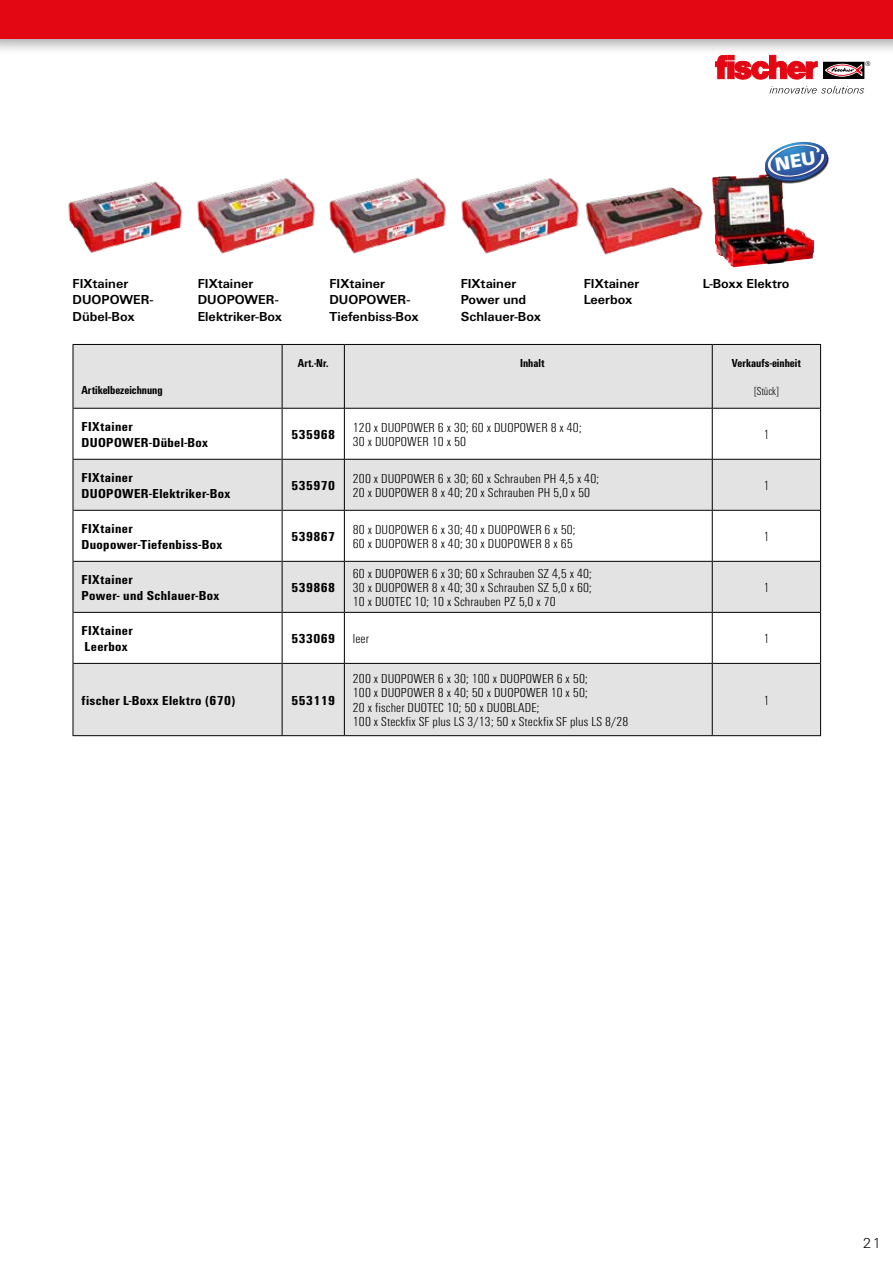
<style>
.page{position:relative;width:893px;height:1263px;background:#fff}
.page>*{position:absolute;margin:0;border:0;box-sizing:border-box;transform-origin:0 0}
.t1{font:300 15px "Fi We";color:#000}
.t2{font:300 condensed 13.5px/14.4px "Fi We";letter-spacing:.01em;color:#000;scale:1.1 1}
.t3{font:700 condensed 13.5px/16.2px "Fi We";letter-spacing:.025em;color:#000;scale:1.1 1}
.t4{font:700 13.5px/16.2px "Fi We";color:#000}
.t5{font:300 condensed 13.5px "Fi We";letter-spacing:.01em;color:#000}
.t6{font:700 condensed 12px "Fi We";color:#000}
.t7{font:300 condensed 12px "Fi We";color:#000}
</style>
<div class="page">
<svg style="left:825px;top:76px;width:37px;height:1px"></svg>
<div style="left:823px;top:62px;width:41px;height:17px;border:1px solid #000"></div>
<svg style="left:715px;top:57px;width:102px;height:23px"></svg>
<svg style="left:825px;top:61px;width:45px;height:15px"></svg>
<svg style="left:769px;top:86px;width:95px;height:8px"></svg>
<div style="left:0;top:0;width:893px;height:57px;background:#000;opacity:.4"></div>
<div style="left:0;top:0;width:893px;height:38px;background:#e30613"></div>
<svg style="left:74px;top:241px;width:747px;height:103px"></svg>
<div style="left:74px;top:345px;width:746px;height:63px;background:#e3e3e3"></div>
<svg style="left:74px;top:409px;width:746px;height:50px"></svg>
<div style="left:74px;top:460px;width:746px;height:275px;background:#e3e3e3"></div>
<svg style="left:74px;top:511px;width:746px;height:152px"></svg>
<hr style="left:73px;top:408px;width:209px;height:1px;background:#000">
<hr style="left:282px;top:408px;width:62px;height:1px;background:#000">
<hr style="left:345px;top:408px;width:367px;height:1px;background:#000">
<hr style="left:713px;top:408px;width:107px;height:1px;background:#000">
<hr style="left:73px;top:459px;width:209px;height:1px;background:#000">
<hr style="left:282px;top:459px;width:62px;height:1px;background:#000">
<hr style="left:345px;top:459px;width:367px;height:1px;background:#000">
<hr style="left:713px;top:459px;width:107px;height:1px;background:#000">
<hr style="left:73px;top:510px;width:209px;height:1px;background:#000">
<hr style="left:282px;top:510px;width:62px;height:1px;background:#000">
<hr style="left:345px;top:510px;width:367px;height:1px;background:#000">
<hr style="left:713px;top:510px;width:107px;height:1px;background:#000">
<hr style="left:73px;top:561px;width:209px;height:1px;background:#000">
<hr style="left:282px;top:561px;width:62px;height:1px;background:#000">
<hr style="left:345px;top:561px;width:367px;height:1px;background:#000">
<hr style="left:713px;top:561px;width:107px;height:1px;background:#000">
<hr style="left:73px;top:612px;width:209px;height:1px;background:#000">
<hr style="left:282px;top:612px;width:62px;height:1px;background:#000">
<hr style="left:345px;top:612px;width:367px;height:1px;background:#000">
<hr style="left:713px;top:612px;width:107px;height:1px;background:#000">
<hr style="left:73px;top:663px;width:209px;height:1px;background:#000">
<hr style="left:282px;top:663px;width:62px;height:1px;background:#000">
<hr style="left:345px;top:663px;width:367px;height:1px;background:#000">
<hr style="left:713px;top:663px;width:107px;height:1px;background:#000">
<hr style="left:73px;top:735px;width:209px;height:1px;background:#000">
<hr style="left:282px;top:735px;width:62px;height:1px;background:#000">
<hr style="left:344px;top:735px;width:368px;height:1px;background:#000">
<hr style="left:712px;top:735px;width:109px;height:1px;background:#000">
<hr style="left:73px;top:408px;width:1px;height:51px;background:#000">
<hr style="left:282px;top:408px;width:1px;height:51px;background:#000">
<hr style="left:344px;top:408px;width:1px;height:51px;background:#000">
<hr style="left:712px;top:408px;width:1px;height:51px;background:#000">
<hr style="left:820px;top:408px;width:1px;height:51px;background:#000">
<hr style="left:73px;top:459px;width:1px;height:51px;background:#000">
<hr style="left:282px;top:459px;width:1px;height:51px;background:#000">
<hr style="left:344px;top:459px;width:1px;height:51px;background:#000">
<hr style="left:712px;top:459px;width:1px;height:51px;background:#000">
<hr style="left:820px;top:459px;width:1px;height:51px;background:#000">
<hr style="left:73px;top:510px;width:1px;height:51px;background:#000">
<hr style="left:282px;top:510px;width:1px;height:51px;background:#000">
<hr style="left:344px;top:510px;width:1px;height:51px;background:#000">
<hr style="left:712px;top:510px;width:1px;height:51px;background:#000">
<hr style="left:820px;top:510px;width:1px;height:51px;background:#000">
<hr style="left:73px;top:561px;width:1px;height:51px;background:#000">
<hr style="left:282px;top:561px;width:1px;height:51px;background:#000">
<hr style="left:344px;top:561px;width:1px;height:51px;background:#000">
<hr style="left:712px;top:561px;width:1px;height:51px;background:#000">
<hr style="left:820px;top:561px;width:1px;height:51px;background:#000">
<hr style="left:73px;top:612px;width:1px;height:51px;background:#000">
<hr style="left:282px;top:612px;width:1px;height:51px;background:#000">
<hr style="left:344px;top:612px;width:1px;height:51px;background:#000">
<hr style="left:712px;top:612px;width:1px;height:51px;background:#000">
<hr style="left:820px;top:612px;width:1px;height:51px;background:#000">
<hr style="left:73px;top:663px;width:1px;height:72px;background:#000">
<hr style="left:282px;top:663px;width:1px;height:72px;background:#000">
<hr style="left:344px;top:663px;width:1px;height:72px;background:#000">
<hr style="left:712px;top:663px;width:1px;height:72px;background:#000">
<hr style="left:820px;top:663px;width:1px;height:72px;background:#000">
<hr style="left:73px;top:344px;width:209px;height:1px;background:#000">
<hr style="left:73px;top:345px;width:1px;height:63px;background:#000">
<hr style="left:282px;top:344px;width:62px;height:1px;background:#000">
<hr style="left:344px;top:344px;width:368px;height:1px;background:#000">
<hr style="left:712px;top:344px;width:109px;height:1px;background:#000">
<hr style="left:282px;top:345px;width:1px;height:63px;background:#000">
<hr style="left:344px;top:345px;width:1px;height:63px;background:#000">
<hr style="left:712px;top:345px;width:1px;height:63px;background:#000">
<hr style="left:820px;top:345px;width:1px;height:63px;background:#000">
<img style="left:68px;top:181px;width:119px;height:86px">
<img style="left:712px;top:174px;width:102px;height:93px">
<img style="left:583px;top:187px;width:123px;height:78px">
<img style="left:195px;top:178px;width:124px;height:89px">
<img style="left:327px;top:178px;width:123px;height:89px">
<img style="left:459px;top:178px;width:124px;height:89px">
<svg style="left:763px;top:141px;width:66px;height:43px"></svg>
<p class="t4" style="left:73px;top:276px;width:82px">FIXtainer<br>DUOPOWER-<br>Dübel-Box</p>
<p class="t4" style="left:584px;top:276px;width:57px">FIXtainer</p>
<p class="t4" style="left:703px;top:276px;width:88px">L-Boxx Elektro</p>
<p class="t4" style="left:198px;top:276px;width:86px">FIXtainer<br>DUOPOWER-<br>Elektriker-Box</p>
<p class="t4" style="left:329px;top:276px;width:91px">FIXtainer<br>DUOPOWER-<br>Tiefenbiss-Box</p>
<p class="t4" style="left:461px;top:276px;width:82px">FIXtainer<br>Power und<br>Schlauer-Box</p>
<p class="t4" style="left:584px;top:292px;width:50px">Leerbox</p>
<p class="t6" style="left:81px;top:383px;width:83px">Artikelbezeichnung</p>
<p class="t6" style="left:298px;top:356px;width:32px">Art.-Nr.</p>
<p class="t6" style="left:520px;top:356px;width:26px">Inhalt</p>
<p class="t6" style="left:732px;top:356px;width:70px">Verkaufs-einheit</p>
<p class="t7" style="left:754px;top:385px;width:26px">[Stück]</p>
<p class="t3" style="left:81px;top:418px;width:117px">FIXtainer<br>DUOPOWER-Dübel-Box</p>
<p class="t3" style="left:291px;top:426px;width:41px">535968</p>
<p class="t2" style="left:353px;top:420px;width:209px">120 x DUOPOWER 6 x 30; 60 x DUOPOWER 8 x 40;<br>30 x DUOPOWER 10 x 50</p>
<p class="t5" style="left:764px;top:427px;width:7px">1</p>
<p class="t3" style="left:81px;top:469px;width:137px">FIXtainer<br>DUOPOWER-Elektriker-Box</p>
<p class="t3" style="left:291px;top:477px;width:41px">535970</p>
<p class="t2" style="left:353px;top:471px;width:225px">200 x DUOPOWER 6 x 30; 60 x Schrauben PH 4,5 x 40;<br>20 x DUOPOWER 8 x 40; 20 x Schrauben PH 5,0 x 50</p>
<p class="t5" style="left:764px;top:478px;width:7px">1</p>
<p class="t3" style="left:81px;top:520px;width:129px">FIXtainer<br>Duopower-Tiefenbiss-Box</p>
<p class="t3" style="left:291px;top:528px;width:41px">539867</p>
<p class="t2" style="left:353px;top:522px;width:204px">80 x DUOPOWER 6 x 30; 40 x DUOPOWER 6 x 50;<br>60 x DUOPOWER 8 x 40; 30 x DUOPOWER 8 x 65</p>
<p class="t5" style="left:764px;top:529px;width:7px">1</p>
<p class="t3" style="left:81px;top:571px;width:127px">FIXtainer<br>Power- und Schlauer-Box</p>
<p class="t3" style="left:291px;top:579px;width:41px">539868</p>
<p class="t2" style="left:353px;top:566px;width:219px;text-align:justify">60 x DUOPOWER 6 x 30; 60 x Schrauben SZ 4,5 x 40; 30 x DUOPOWER 8 x 40; 30 x Schrauben SZ 5,0 x 60; 10 x DUOTEC 10; 10 x Schrauben PZ 5,0 x 70</p>
<p class="t5" style="left:764px;top:580px;width:7px">1</p>
<p class="t3" style="left:81px;top:622px;width:48px">FIXtainer<br>Leerbox</p>
<p class="t3" style="left:291px;top:630px;width:41px">533069</p>
<p class="t2" style="left:353px;top:631px;width:16px">leer</p>
<p class="t5" style="left:764px;top:631px;width:7px">1</p>
<p class="t3" style="left:81px;top:692px;width:141px">fischer L-Boxx Elektro (670)</p>
<p class="t3" style="left:291px;top:692px;width:41px">553119</p>
<p class="t2" style="left:353px;top:672px;width:252px">200 x DUOPOWER 6 x 30; 100 x DUOPOWER 6 x 50;<br>100 x DUOPOWER 8 x 40; 50 x DUOPOWER 10 x 50;<br>20 x fischer DUOTEC 10; 50 x DUOBLADE;<br>100 x Steckfix SF plus LS 3/13; 50 x Steckfix SF plus LS 8/28</p>
<p class="t5" style="left:764px;top:693px;width:7px">1</p>
<p class="t1" style="left:862px;top:1234px;width:20px">21</p>
</div>
